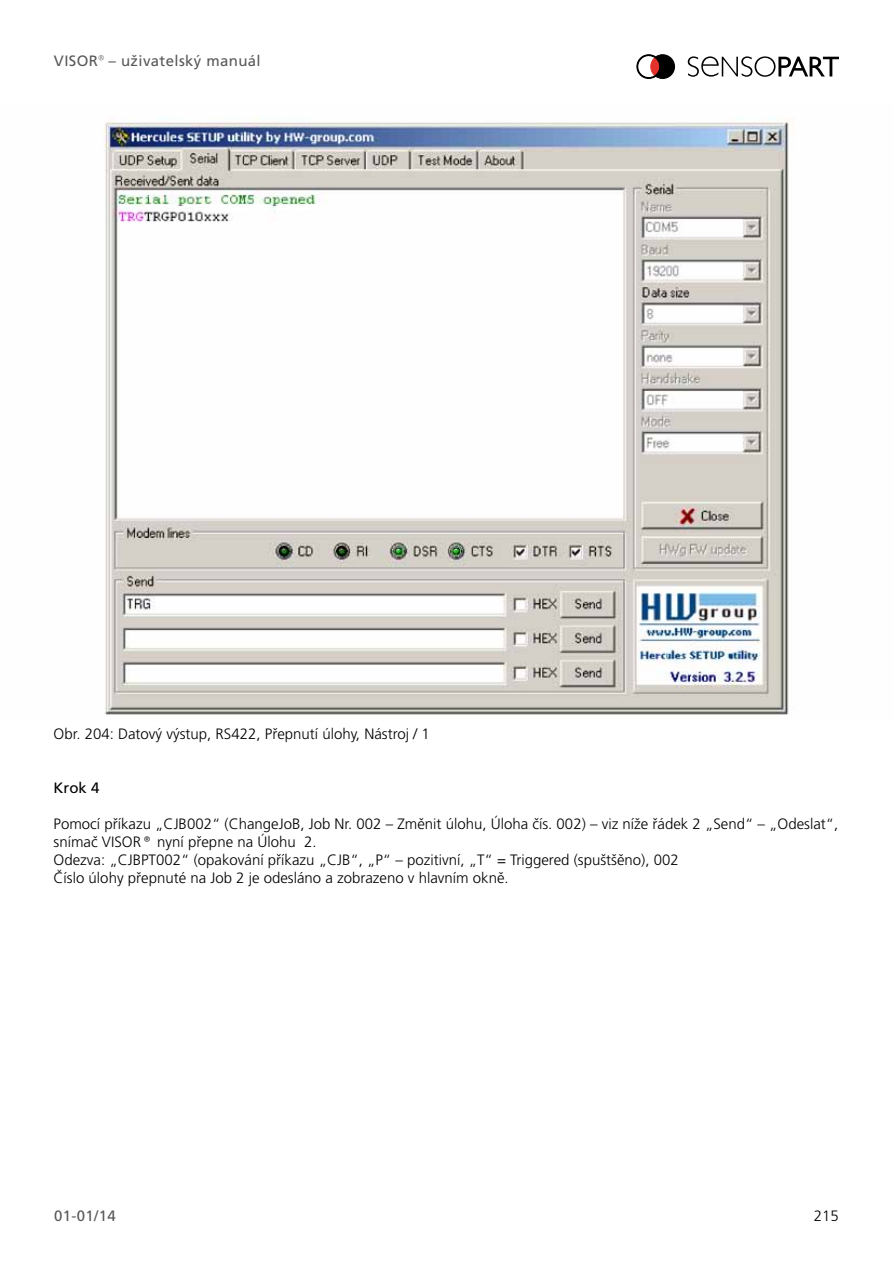
<style>
.page{position:relative;width:893px;height:1263px;background:#fff}
.page>*{position:absolute;margin:0;border:0;box-sizing:border-box;transform-origin:0 0}
.t1{font:300 15px/18px "Frutiger CE";color:#000}
.t2{font:15px "Frutiger CE";letter-spacing:.025em;color:#58585a}
.t3{font:15px "Frutiger CE";color:#000}
</style>
<div class="page">
<svg style="left:688px;top:56px;width:151px;height:21px"></svg>
<svg style="left:637px;top:55px;width:38px;height:24px"></svg>
<img style="left:103px;top:117px;width:687px;height:598px">
<p class="t2" style="left:54px;top:52px;width:208px">VISOR<sup>®</sup> – uživatelský manuál</p>
<p class="t1" style="left:54px;top:725px;width:378px">Obr. 204: Datový výstup, RS422, Přepnutí úlohy, Nástroj / 1</p>
<p class="t3" style="left:54px;top:779px;width:47px">Krok 4</p>
<p class="t1" style="left:54px;top:815px;width:786px">Pomocí příkazu „CJB002“ (ChangeJoB, Job Nr. 002 – Změnit úlohu, Úloha čís. 002) – viz níže řádek 2 „Send“ – „Odeslat“, snímač VISOR® nyní přepne na Úlohu 2.<br>Odezva: „CJBPT002“ (opakování příkazu „CJB“, „P“ – pozitivní, „T“ = Triggered (spuštšěno), 002<br>Číslo úlohy přepnuté na Job 2 je odesláno a zobrazeno v hlavním okně.</p>
<p class="t2" style="left:54px;top:1207px;width:63px">01-01/14</p>
<p class="t1" style="left:814px;top:1206px;width:27px">215</p>
</div>
